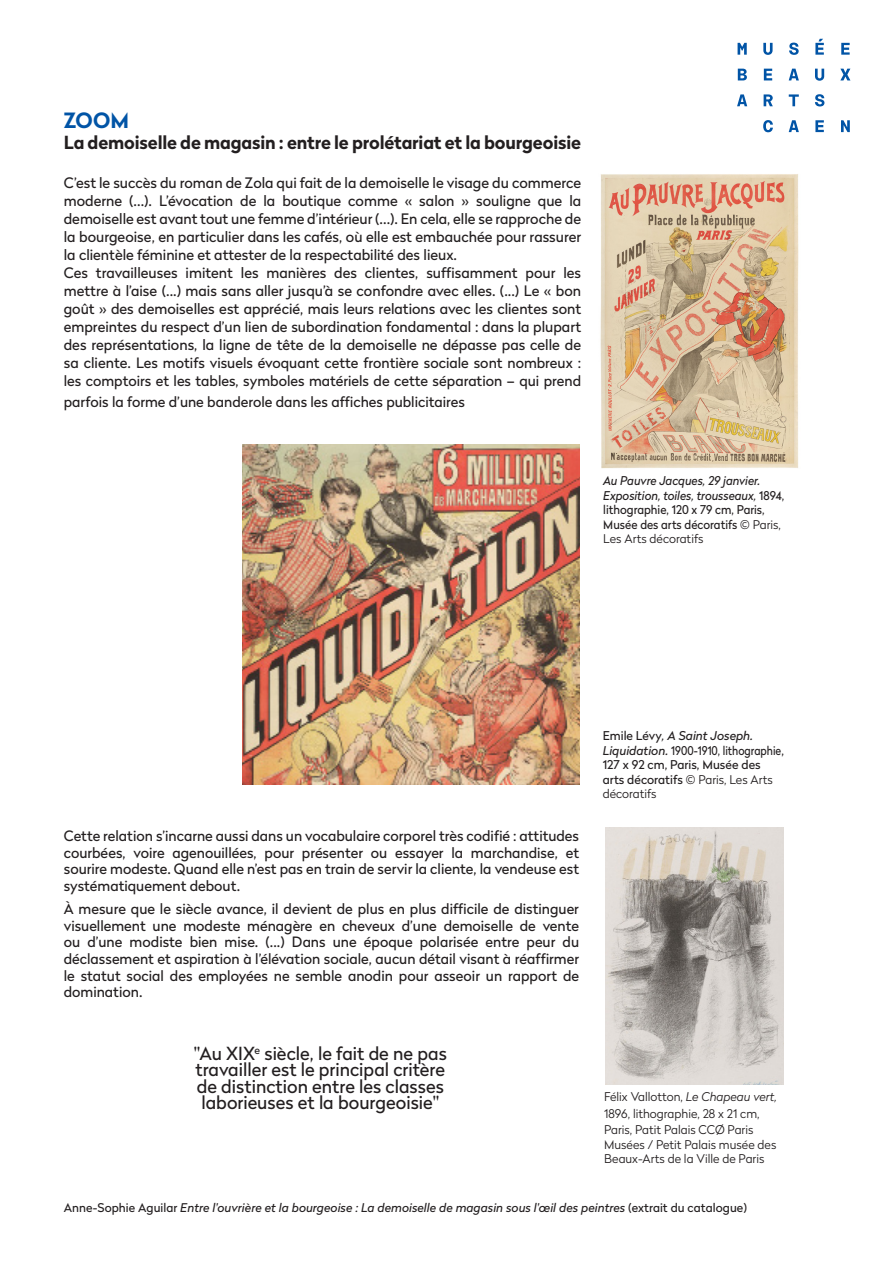
<style>
.page{position:relative;width:893px;height:1263px;background:#fff}
.page>*{position:absolute;margin:0;border:0;box-sizing:border-box;transform-origin:0 0}
.Titre__couleur{font:700 21px "Radikal";color:#0154a6}
.t1{font:18px/16.5px "Radikal";color:#231f20;text-align:center}
.Texte{font:700 18px "Radikal";letter-spacing:-.01em;color:#231f20}
.t2{font:14.4px/18px "Radikal";color:#231f20;text-align:justify}
.t3{font:14.25px/16.5px "Radikal";color:#231f20;text-align:justify}
.t4{font:italic 12.15px/14.5px "Radikal";color:#231f20;scale:.95 1}
.t5{font:12.15px/14.5px "Radikal";color:#231f20}
.Légende{font:300 12px/16.5px "Radikal";color:#231f20}
.Texte-2{font:italic 12px "Radikal";letter-spacing:.005em;color:#231f20}
.s1{font-size:14.4px}
.s2{font-style:normal}
.s3{font-weight:300;font-style:normal;font-size:12px}
.s4{font-style:italic}
.s5{font-weight:300;font-size:12px}
</style>
<div class="page">
<svg style="left:763px;top:120px;width:87px;height:12px"></svg>
<svg style="left:737px;top:94px;width:87px;height:12px"></svg>
<svg style="left:738px;top:69px;width:112px;height:12px"></svg>
<svg style="left:738px;top:39px;width:112px;height:16px"></svg>
<img style="left:600px;top:174px;width:199px;height:295px">
<img style="left:242px;top:444px;width:337px;height:340px">
<img style="left:605px;top:827px;width:179px;height:257px">
<p class="Titre__couleur" style="left:64px;top:105px;width:67px">ZOOM</p>
<p class="Texte" style="left:64px;top:129px;width:519px">La demoiselle de magasin : entre le prolétariat et la bourgeoisie</p>
<p class="t2" style="left:64px;top:173px;width:519px">C’est le succès du roman de Zola qui fait de la demoiselle le visage du commerce moderne (...). L’évocation de la boutique comme « salon » souligne que la demoiselle est avant tout une femme d’intérieur (...). En cela, elle se rapproche de la bourgeoise, en particulier dans les cafés, où elle est embauchée pour rassurer la clientèle féminine et attester de la respectabilité des lieux.</p>
<p class="t2" style="left:64px;top:263px;width:519px">Ces travailleuses imitent les manières des clientes, suffisamment pour les mettre à l’aise (...) mais sans aller jusqu’à se confondre avec elles. (...) Le « bon goût » des demoiselles est apprécié, mais leurs relations avec les clientes sont empreintes du respect d’un lien de subordination fondamental : dans la plupart des représentations, la ligne de tête de la demoiselle ne dépasse pas celle de</p>
<p class="t3" style="left:64px;top:353px;width:519px;line-height:18px"><span class="s1">sa cliente.</span> Les motifs visuels évoquant cette frontière sociale sont nombreux : les comptoirs et les tables, symboles matériels de cette séparation – qui prend</p>
<p class="t3" style="left:64px;top:393px;width:403px">parfois la forme d’une banderole dans les affiches publicitaires</p>
<p class="t4" style="left:603px;top:473px;width:192px">Au Pauvre Jacques, 29 janvier.<br>Exposition, toiles, trousseaux, <span class="s2">1894, lithographie, 120 x 79 cm, Paris, Musée des arts décoratifs</span> <span class="s3">© Paris,</span></p>
<p class="Légende" style="left:603px;top:530px;width:102px">Les Arts décoratifs</p>
<p class="t3" style="left:64px;top:827px;width:517px">Cette relation s’incarne aussi dans un vocabulaire corporel très codifié : attitudes courbées, voire agenouillées, pour présenter ou essayer la marchandise, et sourire modeste. Quand elle n’est pas en train de servir la cliente, la vendeuse est systématiquement debout.</p>
<p class="t3" style="left:64px;top:900px;width:517px">À mesure que le siècle avance, il devient de plus en plus difficile de distinguer visuellement une modeste ménagère en cheveux d’une demoiselle de vente ou d’une modiste bien mise. (...) Dans une époque polarisée entre peur du déclassement et aspiration à l’élévation sociale, aucun détail visant à réaffirmer le statut social des employées ne semble anodin pour asseoir un rapport de domination.</p>
<p class="t1" style="left:194px;top:1044px;width:255px">"Au XIX<sup>e</sup> siècle, le fait de ne pas travailler est le principal critère de distinction entre les classes laborieuses et la bourgeoisie"</p>
<p class="t5" style="left:603px;top:728px;width:183px">Emile Lévy<span class="s4">, A Saint Joseph.<br>Liquidation.</span> 1900-1910, lithographie,<br>127 x 92 cm, Paris, Musée des arts décoratifs <span class="s5">© Paris, Les Arts</span></p>
<p class="Légende" style="left:603px;top:785px;width:55px">décoratifs</p>
<p class="Légende" style="left:604px;top:1088px;width:174px">Félix Vallotton, <span class="s4">Le Chapeau vert,<br></span>1896, lithographie, 28 x 21 cm,<br>Paris, Patit Palais CCØ Paris</p>
<p class="Légende" style="left:604px;top:1136px;width:174px;line-height:14.4px">Musées / Petit Palais musée des<br>Beaux-Arts de la Ville de Paris</p>
<p class="Texte-2" style="left:64px;top:1199px;width:685px"><span class="s2">Anne-Sophie Aguilar</span> Entre l'ouvrière et la bourgeoise : La demoiselle de magasin sous l'œil des peintres <span class="s2">(extrait du catalogue)</span></p>
</div>
